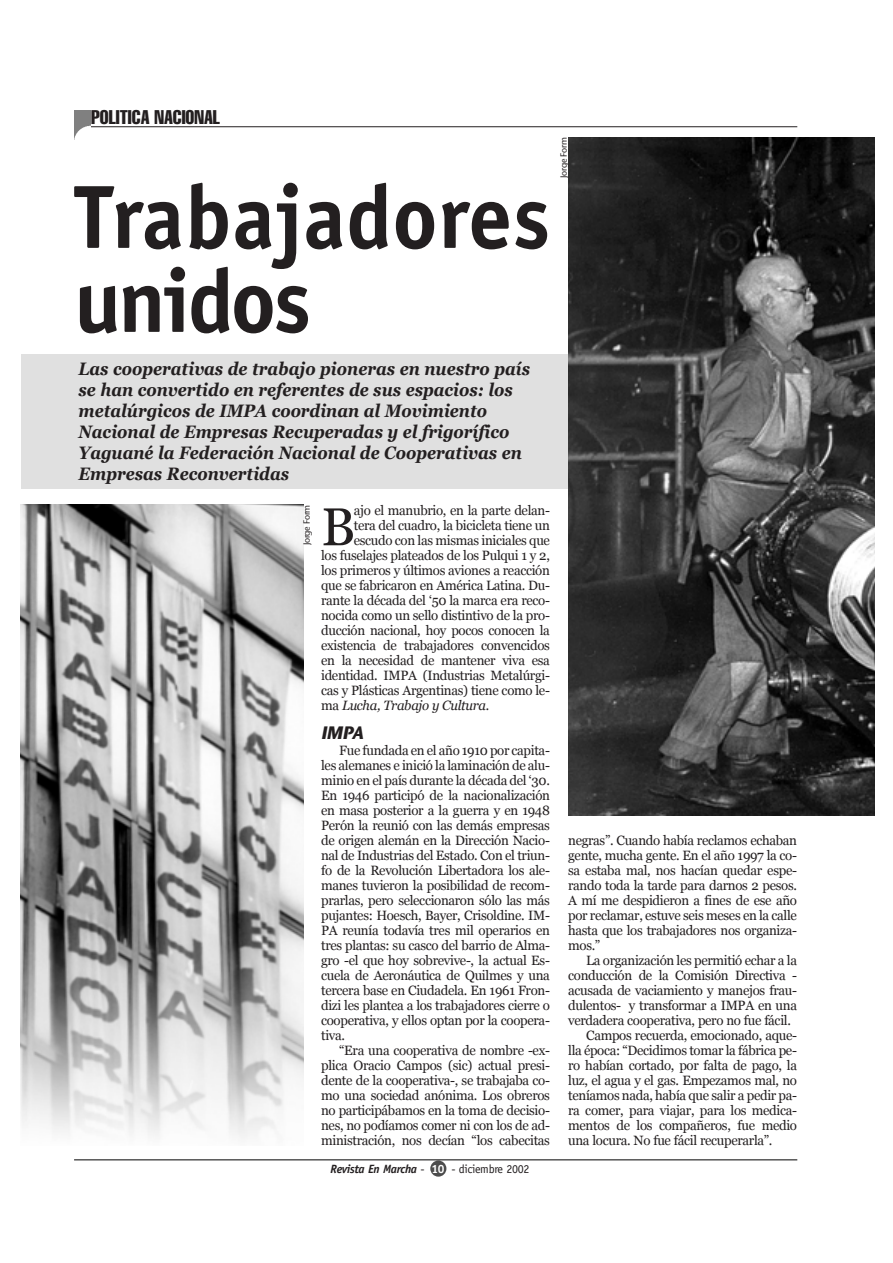
<style>
.page{position:relative;width:893px;height:1263px;background:#fff}
.page>*{position:absolute;margin:0;border:0;box-sizing:border-box;transform-origin:0 0}
.t1{font:700 90px/84px "Officina Sans";letter-spacing:-.005em;color:#231f20}
.t2{font:53.1px "Georgia";color:#231f20}
.t3{font:extra-condensed 19.5px "Helvetica";color:#231f20}
.t4{font:italic 700 18px/21px "Georgia";color:#231f20;scale:.9 1}
.t5{font:italic 700 18px "Stone Sans";color:#231f20}
.t6{font:13.5px/15px "Georgia";letter-spacing:-.025em;color:#231f20;text-align:justify}
.t7{font:italic 13.5px "Georgia";letter-spacing:-.025em;color:#231f20}
.t8{font:italic 700 12px "Officina Sans";letter-spacing:-.03em;color:#231f20}
.t9{font:9px "Stone Sans";letter-spacing:-.035em;color:#231f20}
.s1{font-style:normal}
.s2{font-weight:400;font-style:normal}
.s3{font-style:normal;color:#fff}
</style>
<div class="page">
<div style="left:21px;top:354px;width:586px;height:135px;background:#e0e0e0"></div>
<img style="left:568px;top:137px;width:306px;height:678px">
<hr style="left:91px;top:126px;width:706px;height:1px;background:#231f20">
<img style="left:74px;top:110px;width:16px;height:30px">
<div style="left:430px;top:1161px;width:16px;height:16px;background:#4d4d4d;border-radius:50%"></div>
<hr style="left:74px;top:1160px;width:723px;height:1px;background:#000">
<img style="left:20px;top:505px;width:283px;height:634px">
<h3 class="t3" style="left:91px;top:110px;width:130px">POLITICA NACIONAL</h3>
<h1 class="t1" style="left:74px;top:183px;width:477px">Trabajadores unidos</h1>
<p class="t9" style="left:560px;top:178px;width:42px;rotate:-90deg">Jorge Form</p>
<p class="t4" style="left:78px;top:358px;width:503px">Las cooperativas de trabajo pioneras en nuestro país se han convertido en referentes de sus espacios: los metalúrgicos de IMPA coordinan al Movimiento Nacional de Empresas Recuperadas y el frigorífico Yaguané la Federación Nacional de Cooperativas en Empresas Reconvertidas</p>
<p class="t9" style="left:303px;top:545px;width:42px;rotate:-90deg">Jorge Form</p>
<h2 class="t2" style="left:321px;top:497px;width:36px">B</h2>
<p class="t6" style="left:354px;top:503px;width:198px">ajo el manubrio, en la parte delan-</p>
<p class="t6" style="left:354px;top:518px;width:198px">tera del cuadro, la bicicleta tiene un</p>
<p class="t6" style="left:354px;top:533px;width:198px">escudo con las mismas iniciales que</p>
<p class="t6" style="left:321px;top:548px;width:230px">los fuselajes plateados de los Pulqui 1 y 2,</p>
<p class="t6" style="left:321px;top:563px;width:230px">los primeros y últimos aviones a reacción</p>
<p class="t6" style="left:321px;top:578px;width:230px">que se fabricaron en América Latina. Du-</p>
<p class="t6" style="left:321px;top:593px;width:230px">rante la década del ‘50 la marca era reco-</p>
<p class="t6" style="left:321px;top:608px;width:230px">nocida como un sello distintivo de la pro-</p>
<p class="t6" style="left:321px;top:623px;width:230px">ducción nacional, hoy pocos conocen la</p>
<p class="t6" style="left:321px;top:638px;width:230px">existencia de trabajadores convencidos</p>
<p class="t6" style="left:321px;top:653px;width:230px">en la necesidad de mantener viva esa</p>
<p class="t6" style="left:321px;top:668px;width:230px">identidad. IMPA (Industrias Metalúrgi-</p>
<p class="t6" style="left:321px;top:683px;width:230px">cas y Plásticas Argentinas) tiene como le-</p>
<p class="t7" style="left:321px;top:698px;width:170px"><span class="s1">ma</span> Lucha, Trabajo y Cultura.</p>
<h3 class="t5" style="left:321px;top:726px;width:44px">IMPA</h3>
<p class="t6" style="left:321px;top:743px;width:230px;text-indent:18px">Fue fundada en el año 1910 por capita&shy;les alemanes e inició la laminación de alu&shy;minio en el país durante la década del ‘30.<br>En 1946 participó de la nacionalización en masa posterior a la guerra y en 1948<br>Perón la reunió con las demás empresas de origen alemán en la Dirección Nacio&shy;nal de Industrias del Estado. Con el triun&shy;fo de la Revolución Libertadora los ale&shy;manes tuvieron la posibilidad de recom&shy;prarlas, pero seleccionaron sólo las más pujantes: Hoesch, Bayer, Crisoldine. IM-PA reunía todavía tres mil operarios en tres plantas: su casco del barrio de Alma&shy;gro -el que hoy sobrevive-, la actual Es&shy;cuela de Aeronáutica de Quilmes y una tercera base en Ciudadela. En 1961 Fron&shy;dizi les plantea a los trabajadores cierre o cooperativa, y ellos optan por la coopera&shy;tiva.</p>
<p class="t6" style="left:321px;top:1043px;width:230px;text-indent:18px">“Era una cooperativa de nombre -ex&shy;plica Oracio Campos (sic) actual presi&shy;dente de la cooperativa-, se trabajaba co&shy;mo una sociedad anónima. Los obreros no participábamos en la toma de decisio&shy;nes, no podíamos comer ni con los de ad&shy;ministración, nos decían “los cabecitas</p>
<p class="t8" style="left:330px;top:1164px;width:200px">Revista En Marcha <span class="s2">-</span> <span class="s3">10</span> <span class="s2">- diciembre 2002</span></p>
<p class="t6" style="left:568px;top:833px;width:230px">negras”. Cuando había reclamos echaban gente, mucha gente. En el año 1997 la co&shy;sa estaba mal, nos hacían quedar espe&shy;rando toda la tarde para darnos 2 pesos.<br>A mí me despidieron a fines de ese año por reclamar, estuve seis meses en la calle hasta que los trabajadores nos organiza&shy;mos.”</p>
<p class="t6" style="left:586px;top:953px;width:212px">La organización les permitió echar a la</p>
<p class="t6" style="left:568px;top:968px;width:230px">conducción de la Comisión Directiva -</p>
<p class="t6" style="left:568px;top:983px;width:230px">acusada de vaciamiento y manejos frau-</p>
<p class="t6" style="left:568px;top:998px;width:230px">dulentos- y transformar a IMPA en una</p>
<p class="t6" style="left:568px;top:1013px;width:224px">verdadera cooperativa, pero no fue fácil.</p>
<p class="t6" style="left:586px;top:1028px;width:212px">Campos recuerda, emocionado, aque-</p>
<p class="t6" style="left:568px;top:1043px;width:230px">lla época: “Decidimos tomar la fábrica pe-</p>
<p class="t6" style="left:568px;top:1058px;width:230px">ro habían cortado, por falta de pago, la</p>
<p class="t6" style="left:568px;top:1073px;width:230px">luz, el agua y el gas. Empezamos mal, no</p>
<p class="t6" style="left:568px;top:1088px;width:230px">teníamos nada, había que salir a pedir pa-</p>
<p class="t6" style="left:568px;top:1103px;width:230px">ra comer, para viajar, para los medica-</p>
<p class="t6" style="left:568px;top:1118px;width:230px">mentos de los compañeros, fue medio</p>
<p class="t6" style="left:568px;top:1133px;width:206px">una locura. No fue fácil recuperarla”.</p>
</div>
